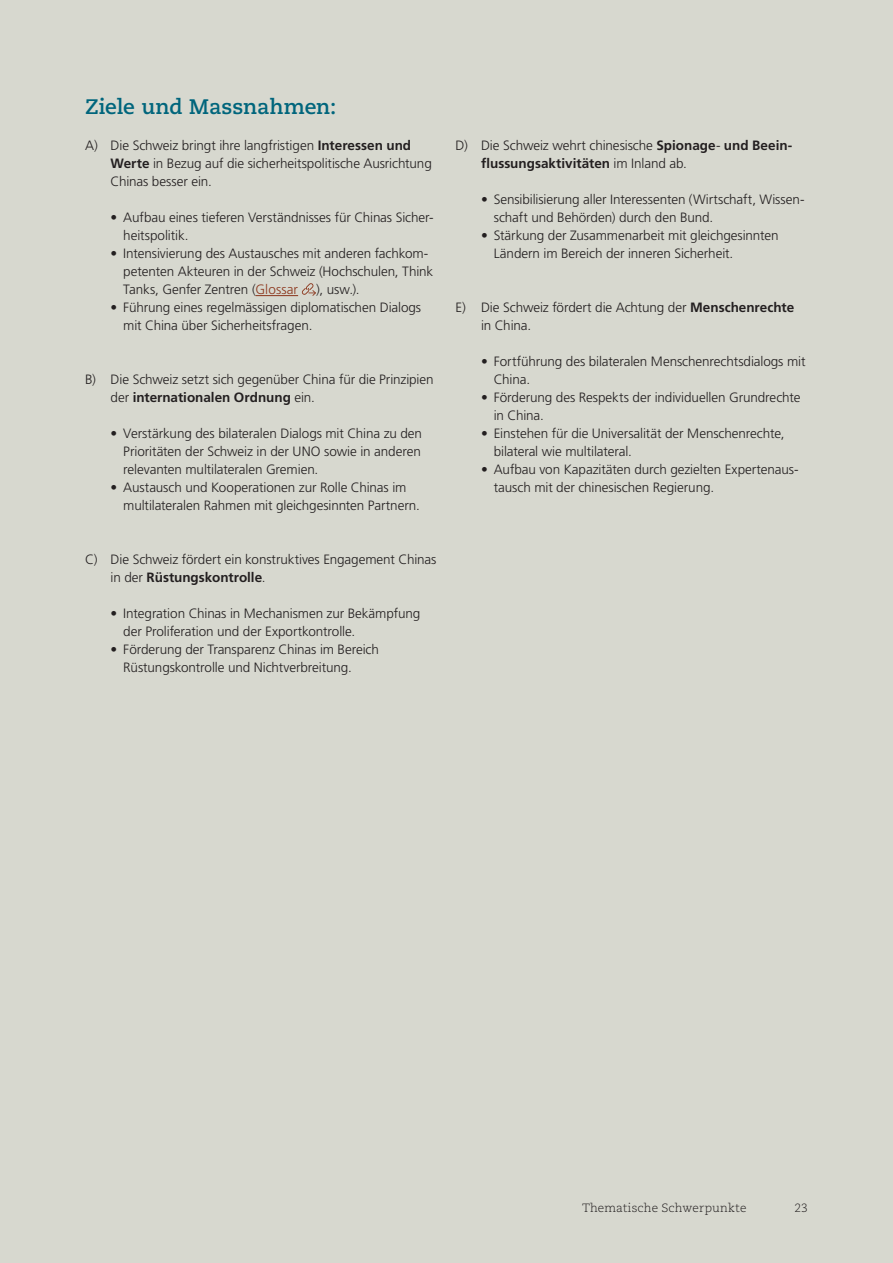
<style>
.page{position:relative;width:893px;height:1263px;background:#d7d8cf}
.page>*{position:absolute;margin:0;border:0;box-sizing:border-box;transform-origin:0 0}
._2_Untertitel_14_Zie{font:700 21px "Caecilia LT Pro 75";letter-spacing:-.005em;color:#00657c}
.t1{font:300 13.5px/18px "Frutiger LT Pro";letter-spacing:-.01em;color:#231f20}
._9_Pagina_li{font:300 12px "Caecilia LT Pro 45";letter-spacing:.01em;color:#231f20}
.s1{font-weight:700}
.s2{color:#8b351b}
</style>
<div class="page">
<hr style="left:255px;top:295px;width:43px;height:1px;background:#8b351b">
<svg style="left:302px;top:283px;width:14px;height:13px"></svg>
<p class="_2_Untertitel_14_Zie" style="left:85px;top:93px;width:253px">Ziele und Massnahmen:</p>
<p class="t1" style="left:111px;top:137px;width:323px;text-indent:-26px">A) Die Schweiz bringt ihre langfristigen <span class="s1">Interessen und<br>Werte</span> in Bezug auf die sicherheitspolitische Ausrichtung<br>Chinas besser ein.</p>
<p class="t1" style="left:123px;top:209px;width:312px;text-indent:-13px">• Aufbau eines tieferen Verständnisses für Chinas Sicher&shy;heitspolitik.</p>
<p class="t1" style="left:123px;top:245px;width:311px;text-indent:-13px">• Intensivierung des Austausches mit anderen fachkom&shy;petenten Akteuren in der Schweiz (Hochschulen, Think<br>Tanks, Genfer Zentren (<span class="s2">Glossar</span></p>
<p class="t1" style="left:316px;top:281px;width:45px">), usw.).</p>
<p class="t1" style="left:123px;top:299px;width:299px;text-indent:-13px">• Führung eines regelmässigen diplomatischen Dialogs mit China über Sicherheitsfragen.</p>
<p class="t1" style="left:111px;top:371px;width:325px;text-indent:-26px">B) Die Schweiz setzt sich gegenüber China für die Prinzipien der <span class="s1">internationalen Ordnung</span> ein.</p>
<p class="t1" style="left:123px;top:425px;width:300px;text-align:justify;text-indent:-13px">• Verstärkung des bilateralen Dialogs mit China zu den Prioritäten der Schweiz in der UNO sowie in anderen relevanten multilateralen Gremien.</p>
<p class="t1" style="left:123px;top:479px;width:298px;text-indent:-13px">• Austausch und Kooperationen zur Rolle Chinas im multilateralen Rahmen mit gleichgesinnten Partnern.</p>
<p class="t1" style="left:111px;top:551px;width:327px;text-indent:-26px">C) Die Schweiz fördert ein konstruktives Engagement Chinas in der <span class="s1">Rüstungskontrolle</span>.</p>
<p class="t1" style="left:123px;top:605px;width:298px;text-indent:-13px">• Integration Chinas in Mechanismen zur Bekämpfung der Proliferation und der Exportkontrolle.</p>
<p class="t1" style="left:123px;top:641px;width:257px;text-indent:-13px">• Förderung der Transparenz Chinas im Bereich<br>Rüstungskontrolle und Nichtverbreitung.</p>
<p class="t1" style="left:481px;top:137px;width:313px;text-indent:-26px">D) Die Schweiz wehrt chinesische <span class="s1">Spionage</span>- <span class="s1">und Beein&shy;flussungsaktivitäten</span> im Inland ab.</p>
<p class="t1" style="left:494px;top:191px;width:312px;text-indent:-13px">• Sensibilisierung aller Interessenten (Wirtschaft, Wissen&shy;schaft und Behörden) durch den Bund.</p>
<p class="t1" style="left:494px;top:227px;width:286px;text-indent:-13px">• Stärkung der Zusammenarbeit mit gleichgesinnten<br>Ländern im Bereich der inneren Sicherheit.</p>
<p class="t1" style="left:481px;top:299px;width:315px;text-indent:-26px">E) Die Schweiz fördert die Achtung der <span class="s1">Menschenrechte </span>in China.</p>
<p class="t1" style="left:494px;top:353px;width:313px;text-indent:-13px">• Fortführung des bilateralen Menschenrechtsdialogs mit<br>China.</p>
<p class="t1" style="left:494px;top:389px;width:308px;text-indent:-13px">• Förderung des Respekts der individuellen Grundrechte in China.</p>
<p class="t1" style="left:494px;top:425px;width:292px;text-indent:-13px">• Einstehen für die Universalität der Menschenrechte, bilateral wie multilateral.</p>
<p class="t1" style="left:494px;top:461px;width:306px;text-indent:-13px">• Aufbau von Kapazitäten durch gezielten Expertenaus&shy;tausch mit der chinesischen Regierung.</p>
<p class="_9_Pagina_li" style="left:582px;top:1200px;width:166px">Thematische Schwerpunkte</p>
<p class="_9_Pagina_li" style="left:794px;top:1200px;width:15px">23</p>
</div>
